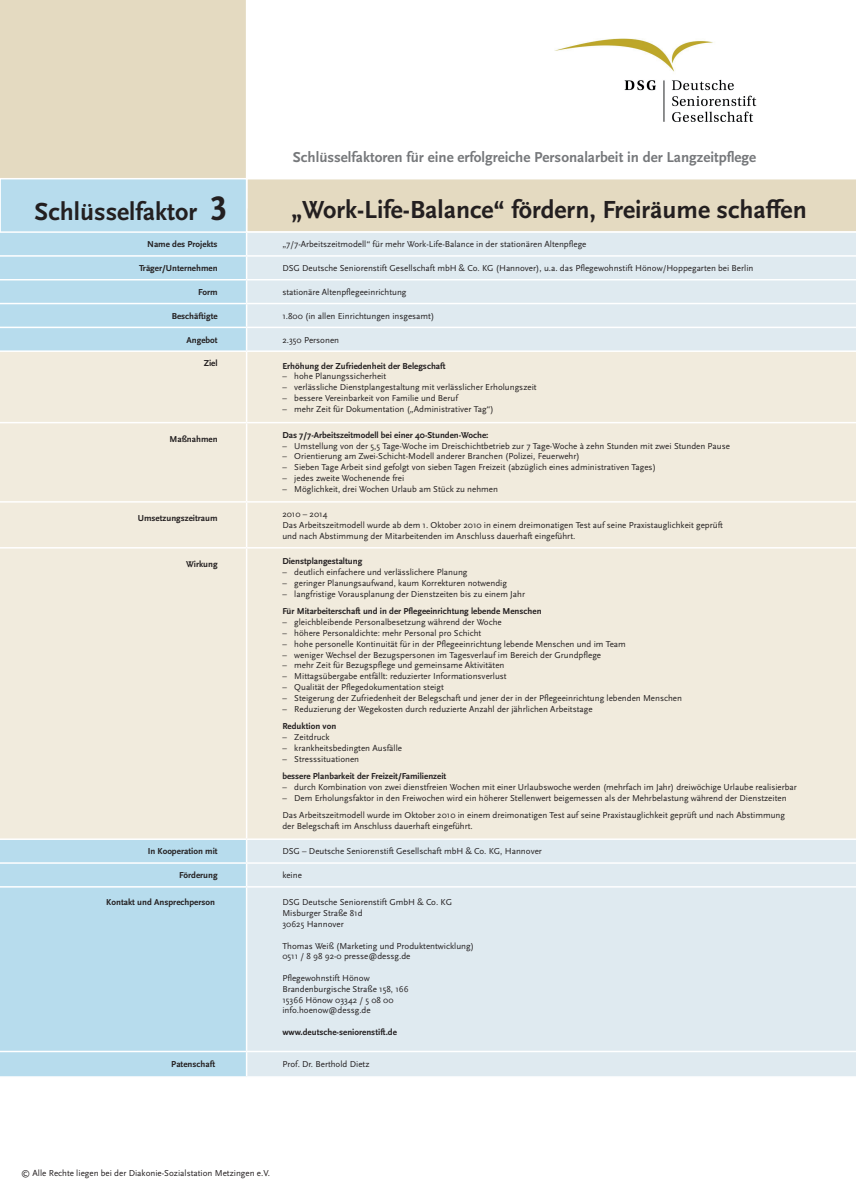
<style>
.page{position:relative;width:856px;height:1196px;background:#fff}
.page>*{position:absolute;margin:0;border:0;box-sizing:border-box;transform-origin:0 0}
.t1{font:700 25.8px "Scala Sans Pro";color:#231f20}
.t2{font:700 15px "Scala Sans Pro";color:#76787b}
.t3{font:9px/10.8px "Scala Sans Pro";color:#231f20}
.t4{font:700 9px "Scala Sans Pro";color:#231f20}
.s1{font-size:35.7px}
</style>
<div class="page">
<img style="left:555px;top:38px;width:201px;height:83px">
<div style="left:0;top:0;width:246px;height:178px;background:#e4dac1"></div>
<div style="left:0;top:840px;width:246px;height:236px;background:#b7dced"></div>
<div style="left:247px;top:840px;width:608px;height:236px;background:#dfeaf0"></div>
<div style="left:0;top:352px;width:855px;height:486px;background:#f1ebdd"></div>
<hr style="left:0;top:422px;width:246px;height:1px;background:#fff">
<hr style="left:246px;top:422px;width:609px;height:1px;background:#fff">
<hr style="left:0;top:501px;width:246px;height:1px;background:#fff">
<hr style="left:246px;top:501px;width:609px;height:1px;background:#fff">
<hr style="left:0;top:547px;width:246px;height:1px;background:#fff">
<hr style="left:246px;top:547px;width:609px;height:1px;background:#fff">
<hr style="left:0;top:862px;width:246px;height:2px;background:#fff">
<hr style="left:246px;top:862px;width:609px;height:2px;background:#fff">
<hr style="left:246px;top:886px;width:609px;height:1px;background:#fff">
<hr style="left:246px;top:1050px;width:609px;height:2px;background:#fff">
<hr style="left:0;top:886px;width:246px;height:1px;background:#fff">
<hr style="left:0;top:1050px;width:246px;height:2px;background:#fff">
<svg style="left:0;top:179px;width:855px;height:171px;background:#d6e3e5"></svg>
<hr style="left:246px;top:352px;width:1px;height:70px;background:#fff">
<hr style="left:246px;top:423px;width:1px;height:78px;background:#fff">
<hr style="left:246px;top:502px;width:1px;height:45px;background:#fff">
<hr style="left:246px;top:548px;width:1px;height:290px;background:#fff">
<h2 class="t2" style="left:293px;top:148px;width:465px">Schlüsselfaktoren für eine erfolgreiche Personalarbeit in der Langzeitpflege</h2>
<h1 class="t1" style="left:35px;top:196px;width:195px">Schlüsselfaktor <span class="s1">3</span></h1>
<h1 class="t1" style="left:291px;top:194px;width:517px">„Work-Life-Balance“ fördern, Freiräume schaffen</h1>
<p class="t4" style="left:147px;top:239px;width:72px">Name des Projekts</p>
<p class="t3" style="left:282px;top:239px;width:306px">„7/7-Arbeitszeitmodell“ für mehr Work-Life-Balance in der stationären Altenpflege</p>
<p class="t4" style="left:139px;top:263px;width:80px">Träger/Unternehmen</p>
<p class="t3" style="left:282px;top:263px;width:472px">DSG Deutsche Seniorenstift Gesellschaft mbH &amp; Co. KG (Hannover), u.a. das Pflegewohnstift Hönow/Hoppegarten bei Berlin</p>
<p class="t4" style="left:198px;top:287px;width:21px">Form</p>
<p class="t3" style="left:282px;top:287px;width:126px">stationäre Altenpflegeeinrichtung</p>
<p class="t4" style="left:172px;top:310px;width:47px">Beschäftigte</p>
<p class="t3" style="left:282px;top:310px;width:153px">1.800 (in allen Einrichtungen insgesamt)</p>
<p class="t4" style="left:186px;top:334px;width:33px">Angebot</p>
<p class="t3" style="left:282px;top:334px;width:58px">2.350 Personen</p>
<p class="t4" style="left:204px;top:358px;width:15px">Ziel</p>
<p class="t4" style="left:282px;top:360px;width:165px">Erhöhung der Zufriedenheit der Belegschaft</p>
<p class="t3" style="left:282px;top:371px;width:105px">– hohe Planungssicherheit</p>
<p class="t3" style="left:282px;top:382px;width:256px">– verlässliche Dienstplangestaltung mit verlässlicher Erholungszeit</p>
<p class="t3" style="left:282px;top:393px;width:177px">– bessere Vereinbarkeit von Familie und Beruf</p>
<p class="t3" style="left:282px;top:403px;width:213px">– mehr Zeit für Dokumentation („Administrativer Tag“)</p>
<p class="t4" style="left:169px;top:434px;width:50px">Maßnahmen</p>
<p class="t4" style="left:282px;top:429px;width:208px">Das 7/7-Arbeitszeitmodell bei einer 40-Stunden-Woche:</p>
<p class="t3" style="left:282px;top:440px;width:449px">– Umstellung von der 5,5 Tage-Woche im Dreischichtbetrieb zur 7 Tage-Woche à zehn Stunden mit zwei Stunden Pause</p>
<p class="t3" style="left:282px;top:451px;width:299px">– Orientierung am Zwei-Schicht-Modell anderer Branchen (Polizei, Feuerwehr)</p>
<p class="t3" style="left:282px;top:462px;width:375px">– Sieben Tage Arbeit sind gefolgt von sieben Tagen Freizeit (abzüglich eines administrativen Tages)</p>
<p class="t3" style="left:282px;top:473px;width:123px">– jedes zweite Wochenende frei</p>
<p class="t3" style="left:282px;top:483px;width:217px">– Möglichkeit, drei Wochen Urlaub am Stück zu nehmen</p>
<p class="t4" style="left:138px;top:513px;width:81px">Umsetzungszeitraum</p>
<p class="t3" style="left:282px;top:509px;width:442px">2010 – 2014<br>Das Arbeitszeitmodell wurde ab dem 1. Oktober 2010 in einem dreimonatigen Test auf seine Praxistauglichkeit geprüft und nach Abstimmung der Mitarbeitenden im Anschluss dauerhaft eingeführt.</p>
<p class="t4" style="left:186px;top:559px;width:33px">Wirkung</p>
<p class="t4" style="left:282px;top:556px;width:81px">Dienstplangestaltung</p>
<p class="t3" style="left:282px;top:567px;width:187px">– deutlich einfachere und verlässlichere Planung</p>
<p class="t3" style="left:282px;top:578px;width:226px">– geringer Planungsaufwand, kaum Korrekturen notwendig</p>
<p class="t3" style="left:282px;top:588px;width:244px">– langfristige Vorausplanung der Dienstzeiten bis zu einem Jahr</p>
<p class="t4" style="left:282px;top:606px;width:261px">Für Mitarbeiterschaft und in der Pflegeeinrichtung lebende Menschen</p>
<p class="t3" style="left:282px;top:617px;width:221px">– gleichbleibende Personalbesetzung während der Woche</p>
<p class="t3" style="left:282px;top:628px;width:200px">– höhere Personaldichte: mehr Personal pro Schicht</p>
<p class="t3" style="left:282px;top:638px;width:345px">– hohe personelle Kontinuität für in der Pflegeeinrichtung lebende Menschen und im Team</p>
<p class="t3" style="left:282px;top:649px;width:320px">– weniger Wechsel der Bezugspersonen im Tagesverlauf im Bereich der Grundpflege</p>
<p class="t3" style="left:282px;top:660px;width:224px">– mehr Zeit für Bezugspflege und gemeinsame Aktivitäten</p>
<p class="t3" style="left:282px;top:671px;width:226px">– Mittagsübergabe entfällt: reduzierter Informationsverlust</p>
<p class="t3" style="left:282px;top:682px;width:163px">– Qualität der Pflegedokumentation steigt</p>
<p class="t3" style="left:282px;top:692px;width:401px">– Steigerung der Zufriedenheit der Belegschaft und jener der in der Pflegeeinrichtung lebenden Menschen</p>
<p class="t3" style="left:282px;top:703px;width:312px">– Reduzierung der Wegekosten durch reduzierte Anzahl der jährlichen Arbeitstage</p>
<p class="t4" style="left:282px;top:721px;width:55px">Reduktion von</p>
<p class="t3" style="left:282px;top:732px;width:49px">– Zeitdruck</p>
<p class="t3" style="left:282px;top:742px;width:121px">– krankheitsbedingten Ausfälle</p>
<p class="t3" style="left:282px;top:753px;width:78px">– Stresssituationen</p>
<p class="t4" style="left:282px;top:771px;width:165px">bessere Planbarkeit der Freizeit/Familienzeit</p>
<p class="t3" style="left:282px;top:782px;width:516px">– durch Kombination von zwei dienstfreien Wochen mit einer Urlaubswoche werden (mehrfach im Jahr) dreiwöchige Urlaube realisierbar</p>
<p class="t3" style="left:282px;top:789px;width:506px;line-height:17.6px">– Dem Erholungsfaktor in den Freiwochen wird ein höherer Stellenwert beigemessen als der Mehrbelastung während der Dienstzeiten<br>Das Arbeitszeitmodell wurde im Oktober 2010 in einem dreimonatigen Test auf seine Praxistauglichkeit geprüft und nach Abstimmung</p>
<p class="t3" style="left:282px;top:821px;width:192px">der Belegschaft im Anschluss dauerhaft eingeführt.</p>
<p class="t4" style="left:148px;top:846px;width:71px">In Kooperation mit</p>
<p class="t3" style="left:282px;top:846px;width:261px">DSG – Deutsche Seniorenstift Gesellschaft mbH &amp; Co. KG, Hannover</p>
<p class="t4" style="left:179px;top:870px;width:40px">Förderung</p>
<p class="t3" style="left:282px;top:870px;width:21px">keine</p>
<p class="t4" style="left:106px;top:897px;width:110px">Kontakt und Ansprechperson</p>
<p class="t3" style="left:282px;top:897px;width:171px">DSG Deutsche Seniorenstift GmbH &amp; Co. KG<br>Misburger Straße 81d<br>30625 Hannover</p>
<p class="t3" style="left:282px;top:940px;width:193px">Thomas Weiß (Marketing und Produktentwicklung)<br>0511 / 8 98 92-0 presse@dessg.de</p>
<p class="t3" style="left:282px;top:972px;width:128px">Pflegewohnstift Hönow<br>Brandenburgische Straße 158, 166<br>15366 Hönow 03342 / 5 08 00 info.hoenow@dessg.de</p>
<p class="t4" style="left:282px;top:1026px;width:116px">www.deutsche-seniorenstift.de</p>
<p class="t4" style="left:171px;top:1058px;width:45px">Patenschaft</p>
<p class="t3" style="left:282px;top:1058px;width:89px">Prof. Dr. Berthold Dietz</p>
<p class="t3" style="left:21px;top:1168px;width:250px">© Alle Rechte liegen bei der Diakonie-Sozialstation Metzingen e.V.</p>
</div>
